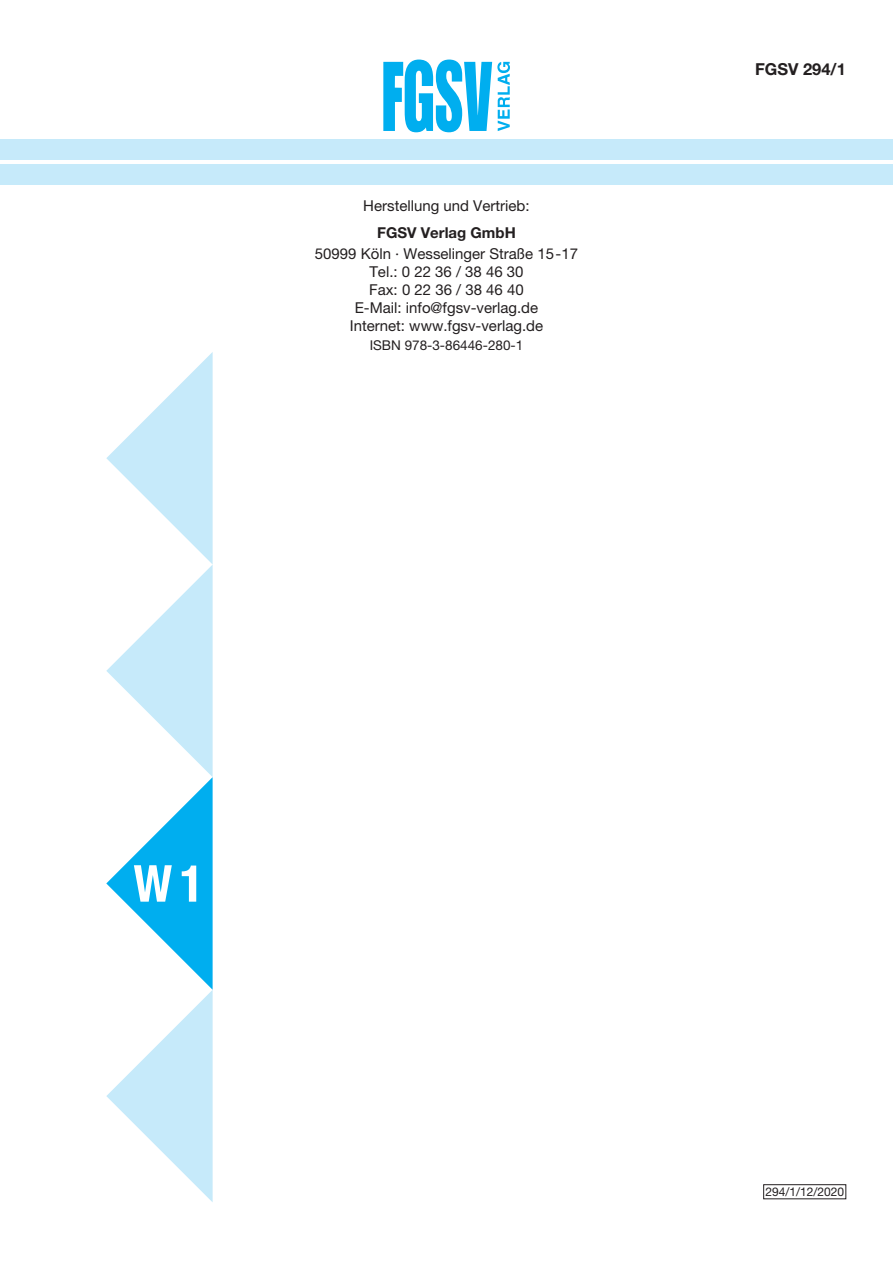
<style>
.page{position:relative;width:893px;height:1263px;background:#fff}
.page>*{position:absolute;margin:0;border:0;box-sizing:border-box;transform-origin:0 0}
.t1{font:700 condensed 51px "Helvetica Neue LT Pro";color:#fff}
.t2{font:700 16.5px "Helvetica Neue LT Pro";color:#231f20}
.t3{font:15px/18px "Helvetica Neue LT Pro";color:#231f20;text-align:center}
.t4{font:700 15px "Helvetica Neue LT Pro";color:#231f20}
.t5{font:13.5px "Helvetica Neue LT Pro";color:#231f20}
.t6{font:12px "Helvetica Neue LT Pro";color:#231f20}
</style>
<div class="page">
<div style="left:0;top:140px;width:893px;height:20px;background:#c6eafa"></div>
<div style="left:0;top:165px;width:893px;height:20px;background:#c6eafa"></div>
<svg style="left:383px;top:60px;width:127px;height:72px"></svg>
<div style="left:763px;top:1184px;width:83px;height:15px;border:1px solid #231f20"></div>
<svg style="left:106px;top:352px;width:107px;height:850px"></svg>
<p class="t3" style="left:363px;top:196px;width:168px">Herstellung und Vertrieb:</p>
<p class="t4" style="left:377px;top:223px;width:140px">FGSV Verlag GmbH</p>
<p class="t3" style="left:315px;top:244px;width:265px">50999 Köln · Wesselinger Straße 15-17<br>Tel.: 0 22 36 / 38 46 30<br>Fax: 0 22 36 / 38 46 40<br>E-Mail: info@fgsv-verlag.de<br>Internet: www.fgsv-verlag.de</p>
<p class="t5" style="left:370px;top:337px;width:155px">ISBN 978-3-86446-280-1</p>
<p class="t2" style="left:755px;top:58px;width:92px">FGSV 294/1</p>
<h1 class="t1" style="left:133px;top:853px;width:72px">W 1</h1>
<p class="t6" style="left:765px;top:1184px;width:80px">294/1/12/2020</p>
</div>
